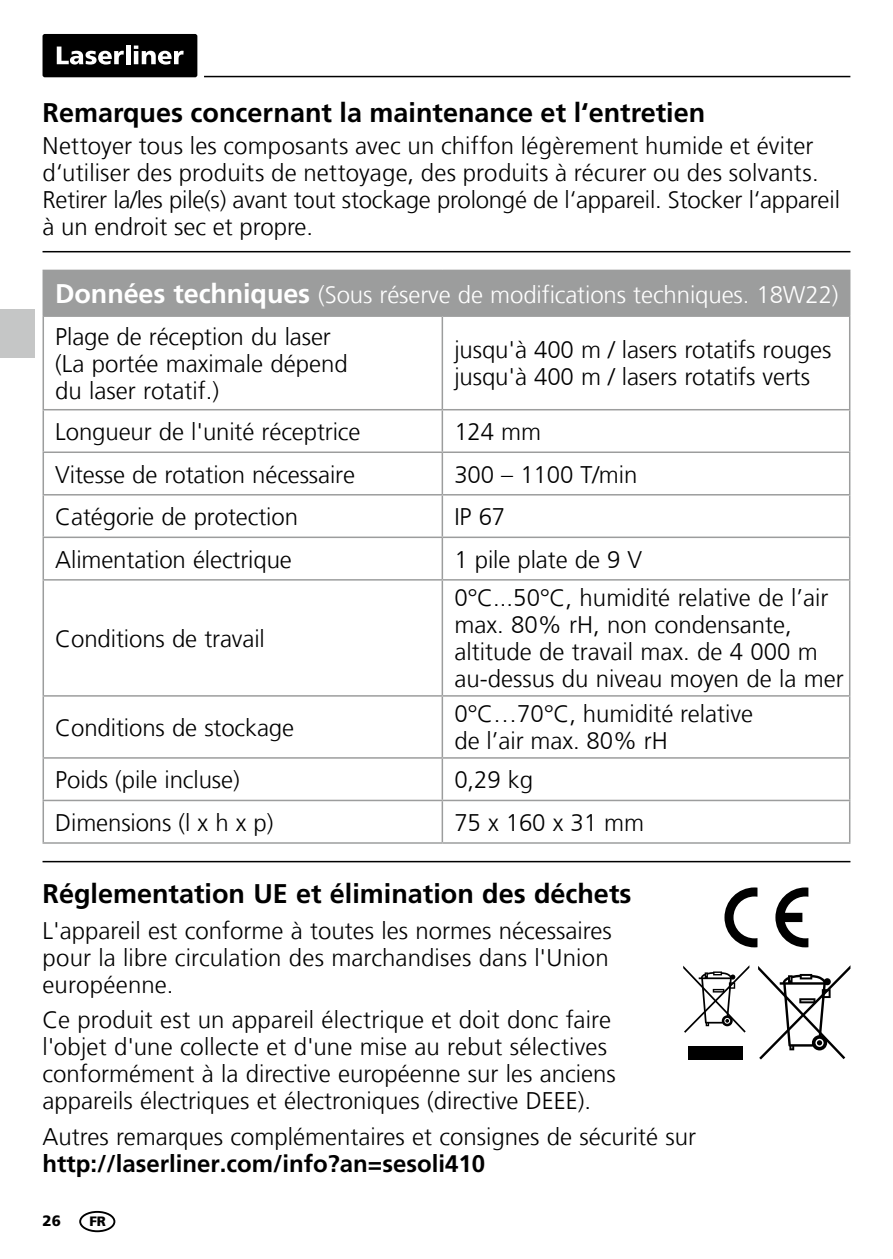
<style>
.page{position:relative;width:893px;height:1259px;background:#fff}
.page>*{position:absolute;margin:0;border:0;box-sizing:border-box;transform-origin:0 0}
.t1{font:700 27px "Frutiger LT Com";color:#000}
.t2{font:300 24px/27px "Frutiger LT Com";color:#000}
.t3{font:300 24px/41.4px "Frutiger LT Com";letter-spacing:-.005em;color:#fff}
.t4{font:700 24px "Frutiger LT Com";color:#000}
.t5{font:900 15px "Frutiger LT Com";color:#000}
.t6{font:900 13.5px "Frutiger LT Com";color:#000}
.s1{font-weight:700;font-size:27px}
.s2{color:#000}
</style>
<div class="page">
<hr style="left:204px;top:76px;width:646px;height:1px;background:#000">
<div style="left:43px;top:34px;width:154px;height:43px;background:#000;border-radius:2px"></div>
<svg style="left:57px;top:47px;width:67px;height:18px"></svg>
<hr style="left:126px;top:45px;width:4px;height:19px;background:#fff">
<svg style="left:134px;top:46px;width:50px;height:19px"></svg>
<div style="left:43px;top:270px;width:807px;height:46px;background:#9c9d9d"></div>
<svg style="left:44px;top:317px;width:805px;height:525px"></svg>
<hr style="left:43px;top:317px;width:1px;height:92px;background:#9c9d9d">
<hr style="left:43px;top:315px;width:399px;height:2px;background:#9c9d9d">
<hr style="left:442px;top:317px;width:1px;height:92px;background:#9c9d9d">
<hr style="left:442px;top:315px;width:408px;height:2px;background:#9c9d9d">
<hr style="left:849px;top:317px;width:1px;height:92px;background:#9c9d9d">
<hr style="left:43px;top:410px;width:1px;height:41px;background:#9c9d9d">
<hr style="left:43px;top:453px;width:1px;height:41px;background:#9c9d9d">
<hr style="left:43px;top:495px;width:1px;height:41px;background:#9c9d9d">
<hr style="left:43px;top:538px;width:1px;height:41px;background:#9c9d9d">
<hr style="left:43px;top:409px;width:399px;height:1px;background:#9c9d9d">
<hr style="left:43px;top:451px;width:399px;height:2px;background:#9c9d9d">
<hr style="left:43px;top:494px;width:399px;height:1px;background:#9c9d9d">
<hr style="left:43px;top:536px;width:399px;height:2px;background:#9c9d9d">
<hr style="left:442px;top:410px;width:1px;height:41px;background:#9c9d9d">
<hr style="left:442px;top:453px;width:1px;height:41px;background:#9c9d9d">
<hr style="left:442px;top:495px;width:1px;height:41px;background:#9c9d9d">
<hr style="left:442px;top:538px;width:1px;height:41px;background:#9c9d9d">
<hr style="left:442px;top:409px;width:408px;height:1px;background:#9c9d9d">
<hr style="left:442px;top:451px;width:408px;height:2px;background:#9c9d9d">
<hr style="left:442px;top:494px;width:408px;height:1px;background:#9c9d9d">
<hr style="left:442px;top:536px;width:408px;height:2px;background:#9c9d9d">
<hr style="left:849px;top:410px;width:1px;height:41px;background:#9c9d9d">
<hr style="left:849px;top:453px;width:1px;height:41px;background:#9c9d9d">
<hr style="left:849px;top:495px;width:1px;height:41px;background:#9c9d9d">
<hr style="left:849px;top:538px;width:1px;height:41px;background:#9c9d9d">
<hr style="left:43px;top:580px;width:1px;height:115px;background:#9c9d9d">
<hr style="left:43px;top:696px;width:1px;height:61px;background:#9c9d9d">
<hr style="left:43px;top:758px;width:1px;height:41px;background:#9c9d9d">
<hr style="left:43px;top:801px;width:1px;height:41px;background:#9c9d9d">
<hr style="left:43px;top:579px;width:399px;height:1px;background:#9c9d9d">
<hr style="left:43px;top:695px;width:399px;height:1px;background:#9c9d9d">
<hr style="left:43px;top:757px;width:399px;height:1px;background:#9c9d9d">
<hr style="left:43px;top:799px;width:399px;height:2px;background:#9c9d9d">
<hr style="left:43px;top:842px;width:399px;height:1px;background:#9c9d9d">
<hr style="left:442px;top:580px;width:1px;height:115px;background:#9c9d9d">
<hr style="left:442px;top:696px;width:1px;height:61px;background:#9c9d9d">
<hr style="left:442px;top:758px;width:1px;height:41px;background:#9c9d9d">
<hr style="left:442px;top:801px;width:1px;height:41px;background:#9c9d9d">
<hr style="left:442px;top:579px;width:408px;height:1px;background:#9c9d9d">
<hr style="left:442px;top:695px;width:408px;height:1px;background:#9c9d9d">
<hr style="left:442px;top:757px;width:408px;height:1px;background:#9c9d9d">
<hr style="left:442px;top:799px;width:408px;height:2px;background:#9c9d9d">
<hr style="left:442px;top:842px;width:408px;height:1px;background:#9c9d9d">
<hr style="left:849px;top:580px;width:1px;height:115px;background:#9c9d9d">
<hr style="left:849px;top:696px;width:1px;height:61px;background:#9c9d9d">
<hr style="left:849px;top:758px;width:1px;height:41px;background:#9c9d9d">
<hr style="left:849px;top:801px;width:1px;height:41px;background:#9c9d9d">
<div style="left:79px;top:1211px;width:36px;height:21px;border:2px solid #000;border-radius:50%"></div>
<div style="left:0;top:309px;width:34px;height:49px;background:#c5c6c6"></div>
<div style="left:688px;top:1046px;width:55px;height:13px;background:#000"></div>
<svg style="left:683px;top:965px;width:66px;height:67px"></svg>
<svg style="left:758px;top:966px;width:92px;height:93px"></svg>
<svg style="left:775px;top:887px;width:33px;height:60px"></svg>
<svg style="left:724px;top:887px;width:33px;height:60px"></svg>
<hr style="left:43px;top:861px;width:807px;height:1px;background:#000">
<hr style="left:43px;top:251px;width:807px;height:1px;background:#000">
<p class="t1" style="left:43px;top:97px;width:664px">Remarques concernant la maintenance et l‘entretien</p>
<p class="t2" style="left:43px;top:132px;width:799px">Nettoyer tous les composants avec un chiffon légèrement humide et éviter d‘utiliser des produits de nettoyage, des produits à récurer ou des solvants.<br>Retirer la/les pile(s) avant tout stockage prolongé de l‘appareil. Stocker l‘appareil à un endroit sec et propre.</p>
<p class="t3" style="left:55px;top:274px;width:785px"><span class="s1">Données techniques</span> (Sous réserve de modifications techniques. 18W22)<br><span class="s2">Plage de réception du laser</span></p>
<p class="t2" style="left:55px;top:350px;width:294px">(La portée maximale dépend du laser rotatif.)</p>
<p class="t2" style="left:454px;top:337px;width:379px">jusqu'à 400 m / lasers rotatifs rouges jusqu'à 400 m / lasers rotatifs verts</p>
<p class="t2" style="left:55px;top:418px;width:307px">Longueur de l'unité réceptrice</p>
<p class="t2" style="left:454px;top:418px;width:88px">124 mm</p>
<p class="t2" style="left:55px;top:461px;width:301px">Vitesse de rotation nécessaire</p>
<p class="t2" style="left:454px;top:461px;width:184px">300 – 1100 T/min</p>
<p class="t2" style="left:55px;top:503px;width:244px">Catégorie de protection</p>
<p class="t2" style="left:454px;top:503px;width:52px">IP 67</p>
<p class="t2" style="left:55px;top:546px;width:238px">Alimentation électrique</p>
<p class="t2" style="left:454px;top:546px;width:189px">1 pile plate de 9 V</p>
<p class="t2" style="left:55px;top:625px;width:211px">Conditions de travail</p>
<p class="t2" style="left:55px;top:714px;width:240px">Conditions de stockage</p>
<p class="t2" style="left:454px;top:585px;width:391px">0°C...50°C, humidité relative de l’air max. 80% rH, non condensante, altitude de travail max. de 4 000 m au-dessus du niveau moyen de la mer</p>
<p class="t2" style="left:454px;top:701px;width:300px">0°C…70°C, humidité relative de l’air max. 80% rH</p>
<p class="t2" style="left:55px;top:766px;width:186px">Poids (pile incluse)</p>
<p class="t2" style="left:454px;top:766px;width:80px">0,29 kg</p>
<p class="t2" style="left:55px;top:809px;width:220px">Dimensions (l x h x p)</p>
<p class="t2" style="left:454px;top:809px;width:191px">75 x 160 x 31 mm</p>
<p class="t1" style="left:43px;top:878px;width:590px">Réglementation UE et élimination des déchets</p>
<p class="t2" style="left:43px;top:917px;width:571px">L'appareil est conforme à toutes les normes nécessaires pour la libre circulation des marchandises dans l'Union européenne.</p>
<p class="t2" style="left:43px;top:1006px;width:575px">Ce produit est un appareil électrique et doit donc faire l'objet d'une collecte et d'une mise au rebut sélectives conformément à la directive européenne sur les anciens appareils électriques et électroniques (directive DEEE).</p>
<p class="t2" style="left:43px;top:1123px;width:655px">Autres remarques complémentaires et consignes de sécurité sur</p>
<p class="t4" style="left:43px;top:1149px;width:444px">http://laserliner.com/info?an=sesoli410</p>
<p class="t5" style="left:43px;top:1212px;width:20px">26</p>
<p class="t6" style="left:89px;top:1213px;width:18px">FR</p>
</div>
